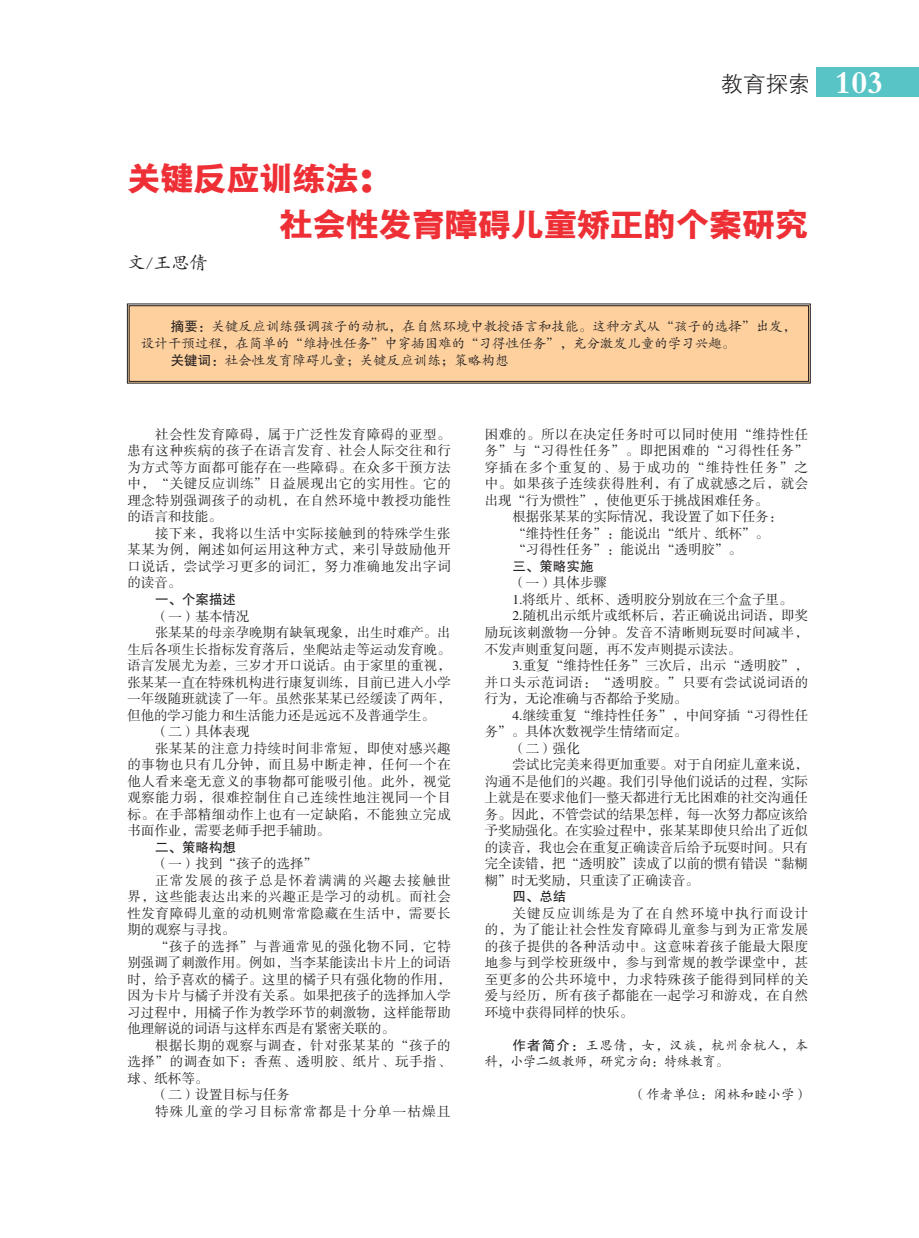
<style>
.page{position:relative;width:919px;height:1238px;background:#fff}
.page>*{position:absolute;margin:0;border:0;box-sizing:border-box;transform-origin:0 0}
.t1{font:33px/45.8px "FZYDCHJW GB1 0";color:#ee3036}
.t2{font:22.5px "FZXH1 K GBK1 0";color:#231f20}
.t3{font:18px "FZKTK GBK1 0";color:#231f20}
.t4{font:13.5px/16.5px "FZSSK GBK1 0";letter-spacing:.01em;color:#231f20;text-align:justify}
.t5{font:13.5px "FZSSK GBK1 0";letter-spacing:.045em;color:#231f20}
.t6{font:13.5px "FZKTK GBK1 0";color:#231f20}
.t7{font:13.5px "FZSSK GBK1 0";letter-spacing:.1em;color:#231f20}
.t8{font:13.5px/16.5px "FZKTK GBK1 0";color:#231f20;scale:.95 1}
.t9{font:13.5px "FZHTK GBK1 0";color:#231f20}
.t10{font:13.5px "FZSSK GBK1 0";letter-spacing:.09em;color:#231f20}
.t11{font:13.5px "FZSSK GBK1 0";letter-spacing:.055em;color:#231f20}
.t12{font:13.5px "FZSSK GBK1 0";letter-spacing:-.01em;color:#231f20}
.s1{font-family:"FZDBSK GBK1 0";font-size:33px;color:#fff}
.s2{font-family:"FZHTK GBK1 0"}
</style>
<div class="page">
<div style="left:816px;top:68px;width:102px;height:29px;background:#59c4c6"></div>
<div style="left:127px;top:303px;width:683px;height:80px;background:#fdd09e"></div>
<div style="left:129px;top:305px;width:679px;height:76px;border:1px solid #231f20"></div>
<h2 class="t2" style="left:720px;top:71px;width:165px">教育探索 <span class="s1">103</span></h2>
<h1 class="t1" style="left:280px;top:157px;width:529px;text-indent:-152px">关键反应训练法：<br>社会性发育障碍儿童矫正的个案研究</h1>
<h3 class="t3" style="left:127px;top:253px;width:82px">文/王思倩</h3>
<p class="t6" style="left:171px;top:319px;width:627px"><span class="s2">摘要：</span>关键反应训练强调孩子的动机，在自然环境中教授语言和技能。这种方式从“孩子的选择”出发，</p>
<p class="t6" style="left:141px;top:336px;width:596px">设计干预过程，在简单的“维持性任务”中穿插困难的“习得性任务”，充分激发儿童的学习兴趣。</p>
<p class="t6" style="left:171px;top:354px;width:339px"><span class="s2">关键词：</span>社会性发育障碍儿童；关键反应训练；策略构想</p>
<p class="t4" style="left:127px;top:426px;width:325px;text-indent:28px">社会性发育障碍，属于广泛性发育障碍的亚型。患有这种疾病的孩子在语言发育、社会人际交往和行为方式等方面都可能存在一些障碍。在众多干预方法中，“关键反应训练”日益展现出它的实用性。它的理念特别强调孩子的动机，在自然环境中教授功能性的语言和技能。</p>
<p class="t4" style="left:127px;top:525px;width:325px;text-indent:28px">接下来，我将以生活中实际接触到的特殊学生张某某为例，阐述如何运用这种方式，来引导鼓励他开口说话，尝试学习更多的词汇，努力准确地发出字词的读音。</p>
<p class="t9" style="left:155px;top:592px;width:82px">一、个案描述</p>
<p class="t4" style="left:155px;top:608px;width:96px">（一）基本情况</p>
<p class="t4" style="left:155px;top:624px;width:297px">张某某的母亲孕晚期有缺氧现象，出生时难产。出</p>
<p class="t4" style="left:127px;top:641px;width:325px">生后各项生长指标发育落后，坐爬站走等运动发育晚。</p>
<p class="t4" style="left:127px;top:657px;width:325px">语言发展尤为差，三岁才开口说话。由于家里的重视，</p>
<p class="t4" style="left:127px;top:674px;width:325px">张某某一直在特殊机构进行康复训练，目前已进入小学</p>
<p class="t4" style="left:127px;top:690px;width:325px">一年级随班就读了一年。虽然张某某已经缓读了两年，</p>
<p class="t4" style="left:127px;top:707px;width:309px">但他的学习能力和生活能力还是远远不及普通学生。</p>
<p class="t4" style="left:155px;top:723px;width:96px">（二）具体表现</p>
<p class="t5" style="left:155px;top:740px;width:297px">张某某的注意力持续时间非常短，即使对感兴趣</p>
<p class="t5" style="left:127px;top:757px;width:325px">的事物也只有几分钟，而且易中断走神，任何一个在</p>
<p class="t5" style="left:127px;top:773px;width:325px">他人看来毫无意义的事物都可能吸引他。此外，视觉</p>
<p class="t5" style="left:127px;top:790px;width:325px">观察能力弱，很难控制住自己连续性地注视同一个目</p>
<p class="t5" style="left:127px;top:806px;width:325px">标。在手部精细动作上也有一定缺陷，不能独立完成</p>
<p class="t4" style="left:127px;top:822px;width:204px">书面作业，需要老师手把手辅助。</p>
<p class="t9" style="left:155px;top:839px;width:82px">二、策略构想</p>
<p class="t4" style="left:155px;top:855px;width:163px">（一）找到“孩子的选择”</p>
<p class="t7" style="left:155px;top:872px;width:297px">正常发展的孩子总是怀着满满的兴趣去接触世</p>
<p class="t5" style="left:127px;top:889px;width:325px">界，这些能表达出来的兴趣正是学习的动机。而社会</p>
<p class="t5" style="left:127px;top:905px;width:325px">性发育障碍儿童的动机则常常隐藏在生活中，需要长</p>
<p class="t4" style="left:127px;top:921px;width:109px">期的观察与寻找。</p>
<p class="t11" style="left:155px;top:938px;width:297px">“孩子的选择”与普通常见的强化物不同，它特</p>
<p class="t4" style="left:127px;top:954px;width:325px">别强调了刺激作用。例如，当李某能读出卡片上的词语</p>
<p class="t4" style="left:127px;top:971px;width:325px">时，给予喜欢的橘子。这里的橘子只有强化物的作用，</p>
<p class="t4" style="left:127px;top:987px;width:325px">因为卡片与橘子并没有关系。如果把孩子的选择加入学</p>
<p class="t4" style="left:127px;top:1004px;width:325px">习过程中，用橘子作为教学环节的刺激物，这样能帮助</p>
<p class="t4" style="left:127px;top:1020px;width:269px">他理解说的词语与这样东西是有紧密关联的。</p>
<p class="t5" style="left:155px;top:1037px;width:297px">根据长期的观察与调查，针对张某某的“孩子的</p>
<p class="t5" style="left:127px;top:1054px;width:325px">选择”的调查如下：香蕉、透明胶、纸片、玩手指、</p>
<p class="t4" style="left:127px;top:1070px;width:82px">球、纸杯等。</p>
<p class="t4" style="left:155px;top:1086px;width:136px">（二）设置目标与任务</p>
<p class="t7" style="left:155px;top:1103px;width:297px">特殊儿童的学习目标常常都是十分单一枯燥且</p>
<p class="t5" style="left:485px;top:427px;width:325px">困难的。所以在决定任务时可以同时使用“维持性任</p>
<p class="t5" style="left:485px;top:443px;width:325px">务”与“习得性任务”。即把困难的“习得性任务”</p>
<p class="t10" style="left:485px;top:460px;width:325px">穿插在多个重复的、易于成功的“维持性任务”之</p>
<p class="t5" style="left:485px;top:476px;width:325px">中。如果孩子连续获得胜利，有了成就感之后，就会</p>
<p class="t4" style="left:485px;top:492px;width:285px">出现“行为惯性”，使他更乐于挑战困难任务。</p>
<p class="t4" style="left:512px;top:509px;width:271px">根据张某某的实际情况，我设置了如下任务：</p>
<p class="t4" style="left:512px;top:525px;width:258px">“维持性任务”：能说出“纸片、纸杯”。</p>
<p class="t4" style="left:512px;top:542px;width:231px">“习得性任务”：能说出“透明胶”。</p>
<p class="t9" style="left:512px;top:559px;width:82px">三、策略实施</p>
<p class="t4" style="left:512px;top:575px;width:96px">（一）具体步骤</p>
<p class="t4" style="left:512px;top:591px;width:282px">1.将纸片、纸杯、透明胶分别放在三个盒子里。</p>
<p class="t4" style="left:512px;top:608px;width:297px">2.随机出示纸片或纸杯后，若正确说出词语，即奖</p>
<p class="t5" style="left:485px;top:625px;width:325px">励玩该刺激物一分钟。发音不清晰则玩耍时间减半，</p>
<p class="t4" style="left:485px;top:641px;width:258px">不发声则重复问题，再不发声则提示读法。</p>
<p class="t4" style="left:512px;top:657px;width:297px">3.重复“维持性任务”三次后，出示“透明胶”，</p>
<p class="t5" style="left:485px;top:674px;width:325px">并口头示范词语：“透明胶。”只要有尝试说词语的</p>
<p class="t4" style="left:485px;top:690px;width:204px">行为，无论准确与否都给予奖励。</p>
<p class="t4" style="left:512px;top:707px;width:297px">4.继续重复“维持性任务”，中间穿插“习得性任</p>
<p class="t4" style="left:485px;top:723px;width:204px">务”。具体次数视学生情绪而定。</p>
<p class="t4" style="left:512px;top:740px;width:69px">（二）强化</p>
<p class="t4" style="left:512px;top:756px;width:297px">尝试比完美来得更加重要。对于自闭症儿童来说，</p>
<p class="t4" style="left:485px;top:773px;width:325px">沟通不是他们的兴趣。我们引导他们说话的过程，实际</p>
<p class="t4" style="left:485px;top:789px;width:325px">上就是在要求他们一整天都进行无比困难的社交沟通任</p>
<p class="t4" style="left:485px;top:806px;width:325px">务。因此，不管尝试的结果怎样，每一次努力都应该给</p>
<p class="t4" style="left:485px;top:822px;width:325px">予奖励强化。在实验过程中，张某某即使只给出了近似</p>
<p class="t4" style="left:485px;top:839px;width:325px">的读音，我也会在重复正确读音后给予玩耍时间。只有</p>
<p class="t4" style="left:485px;top:855px;width:325px">完全读错，把“透明胶”读成了以前的惯有错误“黏糊</p>
<p class="t12" style="left:485px;top:872px;width:215px">糊”时无奖励，只重读了正确读音。</p>
<p class="t9" style="left:512px;top:888px;width:55px">四、总结</p>
<p class="t4" style="left:485px;top:905px;width:325px;text-indent:28px">关键反应训练是为了在自然环境中执行而设计的，为了能让社会性发育障碍儿童参与到为正常发展的孩子提供的各种活动中。这意味着孩子能最大限度地参与到学校班级中，参与到常规的教学课堂中，甚至更多的公共环境中，力求特殊孩子能得到同样的关爱与经历，所有孩子都能在一起学习和游戏，在自然环境中获得同样的快乐。</p>
<p class="t8" style="left:485px;top:1037px;width:342px;text-indent:28px"><span class="s2">作者简介：</span>王思倩，女，汉族，杭州余杭人，本科，小学二级教师，研究方向：特殊教育。</p>
<p class="t6" style="left:632px;top:1087px;width:177px">（作者单位：闲林和睦小学）</p>
</div>
